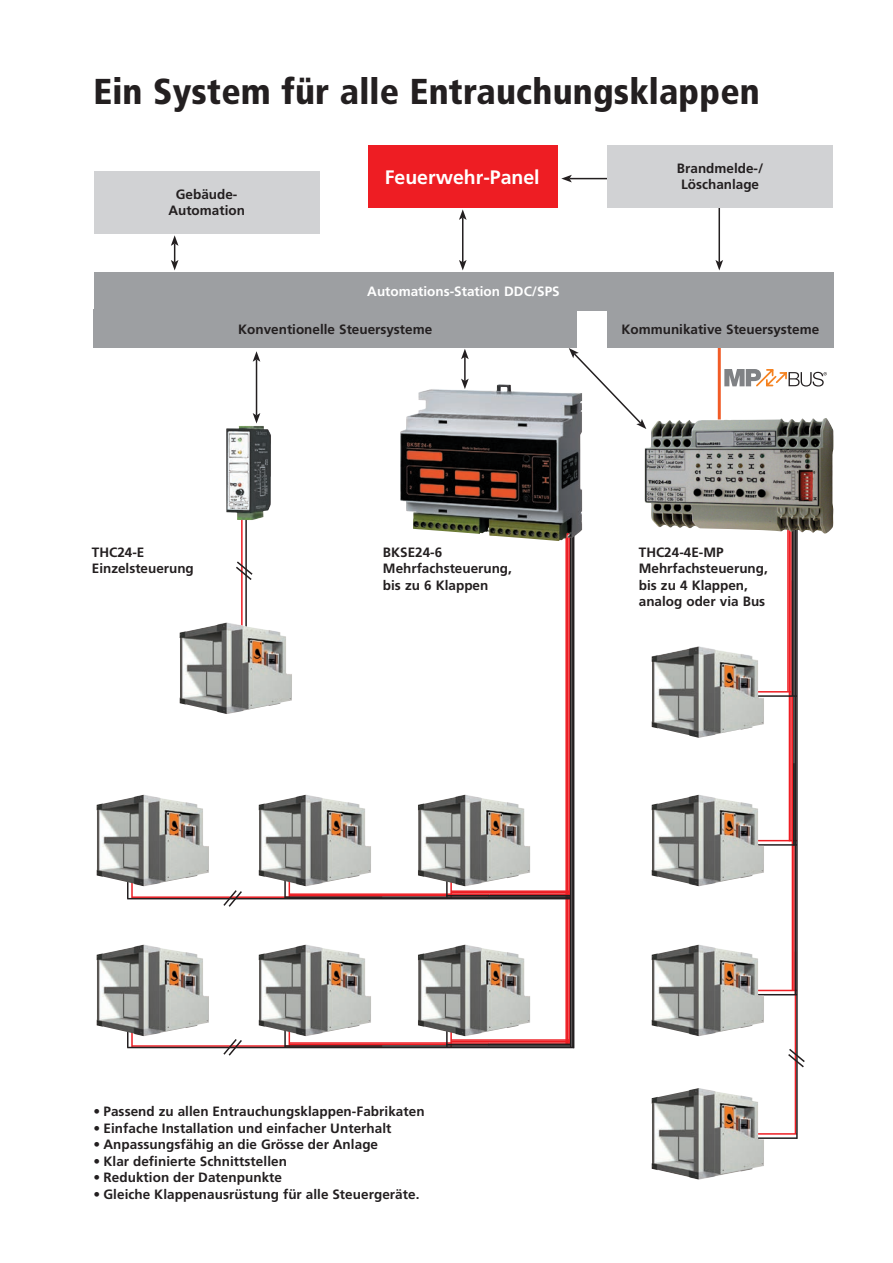
<style>
.page{position:relative;width:893px;height:1263px;background:#fff}
.page>*{position:absolute;margin:0;border:0;box-sizing:border-box;transform-origin:0 0}
.t1{font:900 condensed 36px "Frutiger LT Std";letter-spacing:.005em;color:#231f20}
.t2{font:700 19.5px "Frutiger LT Std";color:#fff}
.t3{font:700 13.5px/16.5px "Frutiger LT Std";letter-spacing:.005em;color:#231f20}
.t4{font:700 13.5px "Frutiger LT Std";color:#fff}
</style>
<div class="page">
<hr style="left:569px;top:178px;width:101px;height:1px;background:#231f20">
<svg style="left:561px;top:175px;width:11px;height:7px"></svg>
<hr style="left:718px;top:175px;width:2px;height:87px;background:#231f20">
<svg style="left:715px;top:260px;width:8px;height:10px"></svg>
<hr style="left:462px;top:218px;width:1px;height:44px;background:#231f20">
<svg style="left:459px;top:209px;width:8px;height:11px"></svg>
<svg style="left:459px;top:260px;width:8px;height:10px"></svg>
<div style="left:368px;top:145px;width:189px;height:63px;background:#ee1d23"></div>
<div style="left:94px;top:272px;width:739px;height:38px;background:#9d9fa2"></div>
<div style="left:94px;top:171px;width:225px;height:63px;background:#d1d2d4"></div>
<div style="left:608px;top:145px;width:225px;height:63px;background:#d1d2d4"></div>
<hr style="left:568px;top:521px;width:2px;height:524px;background:#ee1d23">
<hr style="left:567px;top:521px;width:1px;height:524px;background:#ee1d23">
<hr style="left:565px;top:521px;width:2px;height:523px;background:#ee1d23">
<hr style="left:571px;top:521px;width:2px;height:527px;background:#231f20">
<hr style="left:573px;top:521px;width:1px;height:527px;background:#231f20">
<hr style="left:570px;top:521px;width:1px;height:526px;background:#231f20">
<hr style="left:241px;top:517px;width:2px;height:110px;background:#ee1d23">
<hr style="left:245px;top:517px;width:2px;height:110px;background:#231f20">
<img style="left:226px;top:426px;width:45px;height:94px">
<hr style="left:757px;top:1133px;width:40px;height:2px;background:#ee1d23">
<hr style="left:757px;top:990px;width:40px;height:1px;background:#ee1d23">
<hr style="left:757px;top:840px;width:40px;height:1px;background:#ee1d23">
<hr style="left:795px;top:951px;width:1px;height:183px;background:#ee1d23">
<hr style="left:792px;top:844px;width:1px;height:146px;background:#ee1d23">
<hr style="left:790px;top:529px;width:2px;height:312px;background:#ee1d23">
<hr style="left:792px;top:580px;width:1px;height:264px;background:#ee1d23">
<hr style="left:789px;top:529px;width:1px;height:312px;background:#ee1d23">
<hr style="left:793px;top:845px;width:2px;height:145px;background:#ee1d23">
<hr style="left:796px;top:529px;width:2px;height:610px;background:#231f20">
<hr style="left:795px;top:529px;width:1px;height:466px;background:#231f20">
<hr style="left:793px;top:529px;width:2px;height:316px;background:#231f20">
<hr style="left:787px;top:529px;width:2px;height:163px;background:#ee1d23">
<hr style="left:792px;top:529px;width:1px;height:167px;background:#231f20">
<hr style="left:757px;top:994px;width:40px;height:1px;background:#231f20">
<hr style="left:757px;top:1137px;width:40px;height:2px;background:#231f20">
<hr style="left:757px;top:844px;width:40px;height:2px;background:#231f20">
<hr style="left:757px;top:691px;width:34px;height:1px;background:#ee1d23">
<hr style="left:757px;top:695px;width:40px;height:2px;background:#231f20">
<img style="left:400px;top:385px;width:182px;height:156px">
<hr style="left:131px;top:878px;width:2px;height:21px;background:#ee1d23">
<hr style="left:450px;top:878px;width:2px;height:21px;background:#ee1d23">
<hr style="left:132px;top:896px;width:250px;height:2px;background:#ee1d23">
<hr style="left:289px;top:893px;width:200px;height:2px;background:#ee1d23">
<hr style="left:451px;top:892px;width:118px;height:1px;background:#ee1d23">
<hr style="left:489px;top:893px;width:80px;height:2px;background:#ee1d23">
<hr style="left:451px;top:890px;width:118px;height:2px;background:#ee1d23">
<hr style="left:289px;top:895px;width:200px;height:1px;background:#ee1d23">
<hr style="left:127px;top:898px;width:444px;height:1px;background:#231f20">
<hr style="left:285px;top:896px;width:286px;height:2px;background:#231f20">
<hr style="left:446px;top:895px;width:125px;height:1px;background:#231f20">
<hr style="left:284px;top:878px;width:2px;height:21px;background:#231f20">
<svg style="left:127px;top:886px;width:1px;height:13px"></svg>
<hr style="left:446px;top:878px;width:2px;height:21px;background:#231f20">
<hr style="left:131px;top:1027px;width:2px;height:20px;background:#ee1d23">
<hr style="left:450px;top:1027px;width:2px;height:20px;background:#ee1d23">
<hr style="left:132px;top:1045px;width:250px;height:2px;background:#ee1d23">
<hr style="left:289px;top:1042px;width:200px;height:2px;background:#ee1d23">
<hr style="left:451px;top:1041px;width:118px;height:1px;background:#ee1d23">
<hr style="left:489px;top:1042px;width:80px;height:2px;background:#ee1d23">
<hr style="left:451px;top:1039px;width:118px;height:2px;background:#ee1d23">
<hr style="left:289px;top:1044px;width:200px;height:1px;background:#ee1d23">
<hr style="left:127px;top:1047px;width:447px;height:1px;background:#231f20">
<hr style="left:285px;top:1045px;width:286px;height:2px;background:#231f20">
<hr style="left:446px;top:1044px;width:125px;height:1px;background:#231f20">
<hr style="left:284px;top:1027px;width:2px;height:20px;background:#231f20">
<hr style="left:446px;top:1027px;width:2px;height:20px;background:#231f20">
<img style="left:418px;top:795px;width:112px;height:91px">
<img style="left:259px;top:795px;width:112px;height:91px">
<img style="left:97px;top:795px;width:112px;height:91px">
<div style="left:94px;top:309px;width:483px;height:39px;background:#9d9fa2"></div>
<svg style="left:171px;top:235px;width:7px;height:35px"></svg>
<hr style="left:256px;top:359px;width:1px;height:56px;background:#231f20">
<svg style="left:253px;top:351px;width:7px;height:11px"></svg>
<svg style="left:253px;top:413px;width:7px;height:10px"></svg>
<hr style="left:464px;top:357px;width:2px;height:24px;background:#231f20">
<svg style="left:461px;top:349px;width:8px;height:10px"></svg>
<svg style="left:461px;top:379px;width:8px;height:10px"></svg>
<svg style="left:724px;top:369px;width:103px;height:18px"></svg>
<svg style="left:569px;top:348px;width:75px;height:81px"></svg>
<hr style="left:718px;top:340px;width:3px;height:79px;background:#f15b26">
<div style="left:607px;top:309px;width:227px;height:39px;background:#9d9fa2"></div>
<svg style="left:236px;top:560px;width:17px;height:22px"></svg>
<svg style="left:222px;top:890px;width:21px;height:17px"></svg>
<svg style="left:222px;top:1039px;width:21px;height:17px"></svg>
<svg style="left:788px;top:1047px;width:17px;height:22px"></svg>
<img style="left:418px;top:944px;width:112px;height:92px">
<img style="left:259px;top:944px;width:112px;height:92px">
<img style="left:97px;top:944px;width:112px;height:92px">
<img style="left:652px;top:795px;width:112px;height:91px">
<img style="left:652px;top:944px;width:112px;height:92px">
<img style="left:652px;top:1088px;width:112px;height:92px">
<img style="left:652px;top:646px;width:112px;height:92px">
<img style="left:180px;top:622px;width:112px;height:92px">
<img style="left:644px;top:418px;width:190px;height:116px">
<h1 class="t1" style="left:94px;top:69px;width:668px">Ein System für alle Entrauchungsklappen</h1>
<p class="t3" style="left:168px;top:186px;width:78px;text-align:center">Gebäude-<br>Automation</p>
<h2 class="t2" style="left:385px;top:166px;width:156px">Feuerwehr-Panel</h2>
<p class="t4" style="left:367px;top:284px;width:194px">Automations-Station DDC/SPS</p>
<p class="t3" style="left:677px;top:160px;width:88px;text-align:center">Brandmelde-/<br>Löschanlage</p>
<p class="t3" style="left:238px;top:321px;width:195px">Konventionelle Steuersysteme</p>
<p class="t3" style="left:621px;top:321px;width:199px">Kommunikative Steuersysteme</p>
<p class="t3" style="left:92px;top:544px;width:104px">THC24-E<br>Einzelsteuerung</p>
<p class="t3" style="left:383px;top:544px;width:131px">BKSE24-6<br>Mehrfachsteuerung, bis zu 6 Klappen</p>
<p class="t3" style="left:639px;top:544px;width:131px">THC24-4E-MP<br>Mehrfachsteuerung, bis zu 4 Klappen, analog oder via Bus</p>
<p class="t3" style="left:94px;top:1103px;width:333px">• Passend zu allen Entrauchungsklappen-Fabrikaten</p>
<p class="t3" style="left:94px;top:1120px;width:299px">• Einfache Installation und einfacher Unterhalt</p>
<p class="t3" style="left:94px;top:1136px;width:286px">• Anpassungsfähig an die Grösse der Anlage</p>
<p class="t3" style="left:94px;top:1153px;width:195px">• Klar definierte Schnittstellen</p>
<p class="t3" style="left:94px;top:1169px;width:190px">• Reduktion der Datenpunkte</p>
<p class="t3" style="left:94px;top:1186px;width:327px">• Gleiche Klappenausrüstung für alle Steuergeräte.</p>
</div>
